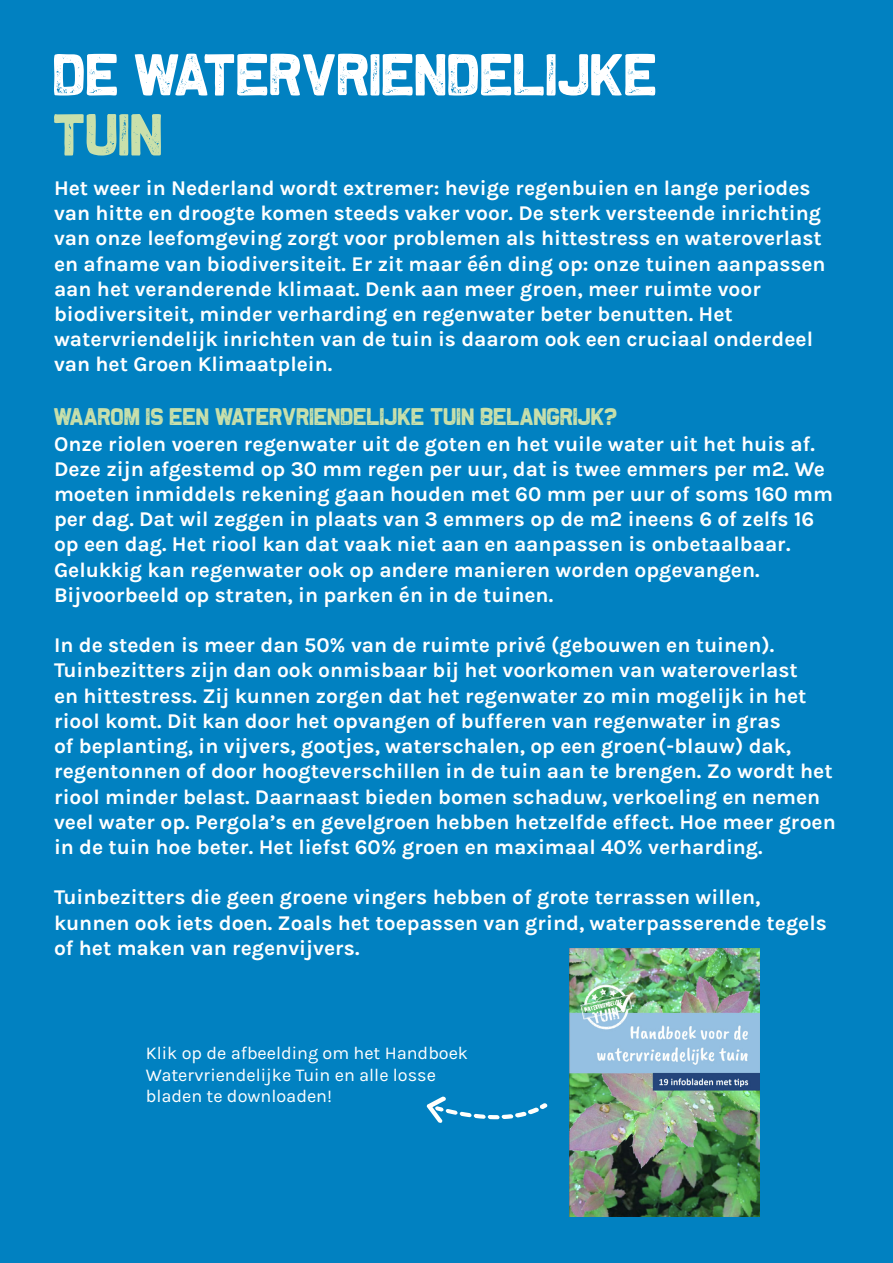
<style>
.page{position:relative;width:893px;height:1263px;background:#0181c1}
.page>*{position:absolute;margin:0;border:0;box-sizing:border-box;transform-origin:0 0}
.t1{font:60px "The Slugand Lion";color:#fff}
.t2{font:60px "The Slugand Lion";color:#c9e0ab}
.t3{font:24px "The Slugand Lion";color:#c9e0ab}
.t4{font:700 21px/25.2px "Karla";color:#fff}
.t5{font:18px/21.6px "Karla";color:#fff}
</style>
<div class="page">
<img style="left:569px;top:948px;width:191px;height:269px">
<svg style="left:426px;top:1096px;width:122px;height:27px"></svg>
<h1 class="t1" style="left:54px;top:42px;width:606px">DE WATERVRIENDELIJKE</h1>
<h1 class="t2" style="left:54px;top:102px;width:111px">TUIN</h1>
<p class="t4" style="left:54px;top:175px;width:773px">Het weer in Nederland wordt extremer: hevige regenbuien en lange periodes van hitte en droogte komen steeds vaker voor. De sterk versteende inrichting van onze leefomgeving zorgt voor problemen als hittestress en wateroverlast en afname van biodiversiteit. Er zit maar één ding op: onze tuinen aanpassen aan het veranderende klimaat. Denk aan meer groen, meer ruimte voor biodiversiteit, minder verharding en regenwater beter benutten. Het watervriendelijk inrichten van de tuin is daarom ook een cruciaal onderdeel van het Groen Klimaatplein.</p>
<p class="t3" style="left:54px;top:404px;width:565px">WAAROM IS EEN WATERVRIENDELIJKE TUIN BELANGRIJK?</p>
<p class="t4" style="left:54px;top:431px;width:781px">Onze riolen voeren regenwater uit de goten en het vuile water uit het huis af.<br>Deze zijn afgestemd op 30 mm regen per uur, dat is twee emmers per m2. We moeten inmiddels rekening gaan houden met 60 mm per uur of soms 160 mm per dag. Dat wil zeggen in plaats van 3 emmers op de m2 ineens 6 of zelfs 16 op een dag. Het riool kan dat vaak niet aan en aanpassen is onbetaalbaar.<br>Gelukkig kan regenwater ook op andere manieren worden opgevangen.<br>Bijvoorbeeld op straten, in parken én in de tuinen.</p>
<p class="t4" style="left:54px;top:633px;width:783px">In de steden is meer dan 50% van de ruimte privé (gebouwen en tuinen).<br>Tuinbezitters zijn dan ook onmisbaar bij het voorkomen van wateroverlast<br>en hittestress. Zij kunnen zorgen dat het regenwater zo min mogelijk in het riool komt. Dit kan door het opvangen of bufferen van regenwater in gras<br>of beplanting, in vijvers, gootjes, waterschalen, op een groen(-blauw) dak, regentonnen of door hoogteverschillen in de tuin aan te brengen. Zo wordt het riool minder belast. Daarnaast bieden bomen schaduw, verkoeling en nemen veel water op. Pergola’s en gevelgroen hebben hetzelfde effect. Hoe meer groen in de tuin hoe beter. Het liefst 60% groen en maximaal 40% verharding.</p>
<p class="t4" style="left:54px;top:885px;width:774px">Tuinbezitters die geen groene vingers hebben of grote terrassen willen, kunnen ook iets doen. Zoals het toepassen van grind, waterpasserende tegels of het maken van regenvijvers.</p>
<p class="t5" style="left:146px;top:1042px;width:324px">Klik op de afbeelding om het Handboek<br>Watervriendelijke Tuin en alle losse bladen te downloaden!</p>
</div>
